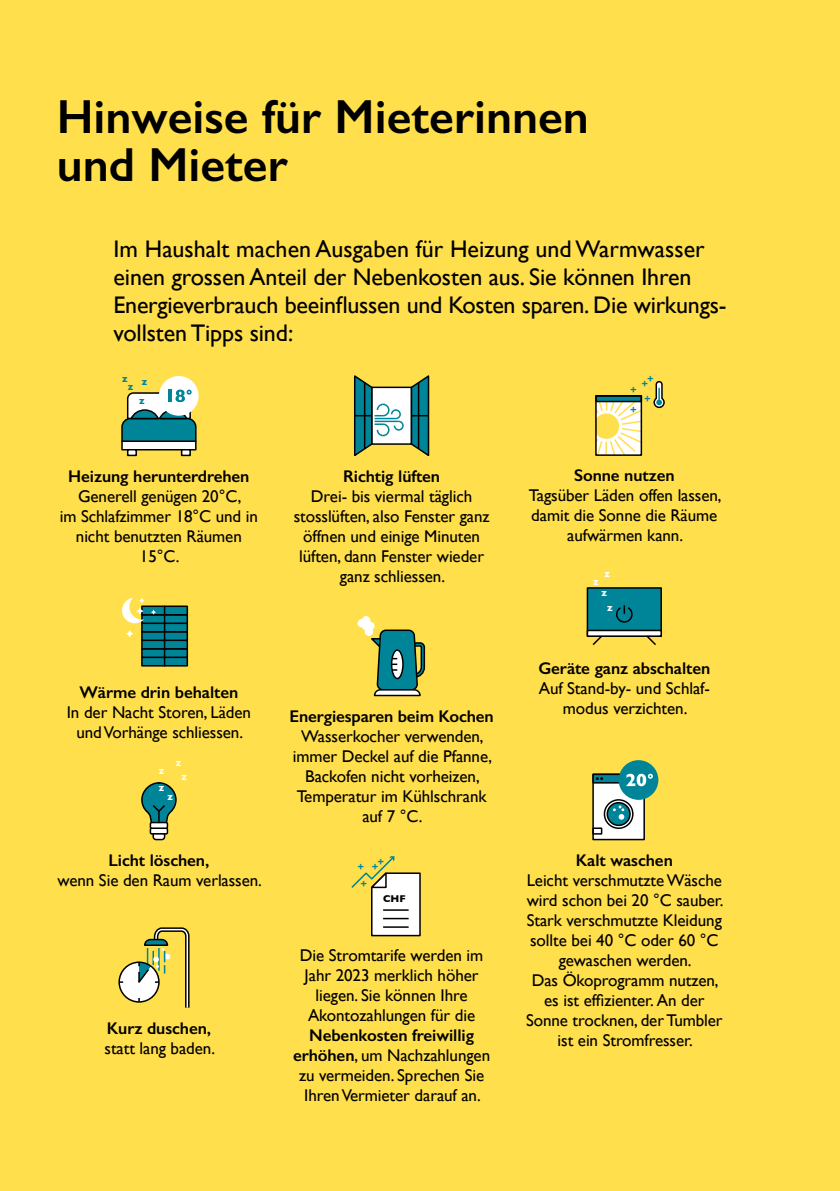
<style>
.page{position:relative;width:840px;height:1191px;background:#fff}
.page>*{position:absolute;margin:0;border:0;box-sizing:border-box;transform-origin:0 0}
.t1{font:600 48px/48px "Gill Sans";color:#000}
.t2{font:24px/28px "Gill Sans";letter-spacing:-.005em;color:#000}
.t3{font:17px/20px "Gill Sans";letter-spacing:-.005em;color:#000;text-align:center}
.t4{font:600 17px "Gill Sans";letter-spacing:-.005em;color:#000}
.t5{font:700 10px/14.2px "Gill Sans";color:#008497}
.t6{font:700 10px "Gill Sans";color:#fff}
.t7{font:700 10px "Gill Sans";color:#000}
.s1{font-weight:600}
</style>
<div class="page">
<div style="left:0;top:0;width:839px;height:1191px;background:#ffdf4b"></div>
<div style="left:122px;top:441px;width:74px;height:9px;background:#fff"></div>
<div style="left:121px;top:440px;width:75px;height:10px;border:2px solid #000"></div>
<div style="left:128px;top:450px;width:8px;height:5px;background:#fff"></div>
<div style="left:127px;top:449px;width:10px;height:7px;border:2px solid #000"></div>
<div style="left:181px;top:450px;width:9px;height:5px;background:#fff"></div>
<div style="left:181px;top:449px;width:10px;height:7px;border:2px solid #000"></div>
<div style="left:159px;top:376px;width:39px;height:40px;background:#fff;border-radius:50%"></div>
<svg style="left:121px;top:389px;width:76px;height:54px"></svg>
<svg style="left:354px;top:375px;width:76px;height:82px"></svg>
<div style="left:142px;top:657px;width:45px;height:9px;background:#008497"></div>
<div style="left:141px;top:656px;width:47px;height:10px;border:2px solid #000"></div>
<div style="left:142px;top:649px;width:45px;height:8px;background:#008497"></div>
<div style="left:141px;top:648px;width:47px;height:10px;border:2px solid #000"></div>
<div style="left:142px;top:640px;width:45px;height:9px;background:#008497"></div>
<div style="left:141px;top:639px;width:47px;height:10px;border:2px solid #000"></div>
<div style="left:142px;top:632px;width:45px;height:8px;background:#008497"></div>
<div style="left:141px;top:631px;width:47px;height:10px;border:2px solid #000"></div>
<div style="left:142px;top:623px;width:45px;height:9px;background:#008497"></div>
<div style="left:141px;top:622px;width:47px;height:10px;border:2px solid #000"></div>
<div style="left:142px;top:615px;width:45px;height:8px;background:#008497"></div>
<div style="left:141px;top:614px;width:47px;height:10px;border:2px solid #000"></div>
<div style="left:142px;top:606px;width:45px;height:9px;background:#008497"></div>
<div style="left:141px;top:605px;width:47px;height:10px;border:2px solid #000"></div>
<hr style="left:164px;top:606px;width:1px;height:60px;background:#000">
<svg style="left:122px;top:598px;width:23px;height:25px"></svg>
<svg style="left:151px;top:609px;width:5px;height:6px"></svg>
<svg style="left:126px;top:630px;width:7px;height:7px"></svg>
<div style="left:119px;top:962px;width:40px;height:40px;background:#fff;border-radius:50%"></div>
<svg style="left:137px;top:927px;width:53px;height:81px"></svg>
<div style="left:118px;top:961px;width:41px;height:41px;border:2px solid #000;border-radius:50%"></div>
<svg style="left:371px;top:629px;width:55px;height:68px"></svg>
<div style="left:361px;top:616px;width:9px;height:8px;background:#fff;border-radius:50%"></div>
<svg style="left:361px;top:622px;width:9px;height:8px"></svg>
<div style="left:366px;top:622px;width:8px;height:8px;background:#fff;border-radius:50%"></div>
<div style="left:364px;top:627px;width:9px;height:9px;background:#fff;border-radius:50%"></div>
<div style="left:357px;top:619px;width:9px;height:8px;background:#fff;border-radius:50%"></div>
<div style="left:150px;top:828px;width:17px;height:6px;background:#fff"></div>
<div style="left:149px;top:827px;width:19px;height:7px;border:2px solid #000"></div>
<svg style="left:152px;top:832px;width:14px;height:9px"></svg>
<div style="left:150px;top:822px;width:17px;height:6px;background:#fff"></div>
<div style="left:149px;top:821px;width:19px;height:8px;border:2px solid #000"></div>
<svg style="left:141px;top:782px;width:36px;height:43px"></svg>
<div style="left:618px;top:760px;width:40px;height:40px;background:#008497;border-radius:50%"></div>
<svg style="left:592px;top:773px;width:60px;height:68px"></svg>
<svg style="left:598px;top:402px;width:40px;height:51px"></svg>
<div style="left:595px;top:396px;width:46px;height:5px;background:#008497"></div>
<div style="left:595px;top:395px;width:46px;height:7px;border:2px solid #000"></div>
<div style="left:595px;top:395px;width:46px;height:61px;border:2px solid #000"></div>
<svg style="left:653px;top:381px;width:12px;height:28px"></svg>
<svg style="left:351px;top:856px;width:70px;height:81px"></svg>
<div style="left:587px;top:588px;width:73px;height:48px;background:#008497"></div>
<div style="left:586px;top:587px;width:75px;height:50px;border:2px solid #000"></div>
<div style="left:587px;top:630px;width:73px;height:6px;background:#fff"></div>
<div style="left:586px;top:629px;width:75px;height:8px;border:2px solid #000"></div>
<svg style="left:590px;top:634px;width:13px;height:11px"></svg>
<svg style="left:644px;top:634px;width:13px;height:11px"></svg>
<svg style="left:616px;top:605px;width:17px;height:18px"></svg>
<h1 class="t1" style="left:57px;top:92px;width:533px">Hinweise für Mieterinnen und Mieter</h1>
<h2 class="t2" style="left:113px;top:235px;width:614px">Im Haushalt machen Ausgaben für Heizung und Warmwasser einen grossen Anteil der Nebenkosten aus. Sie können Ihren Energieverbrauch beeinflussen und Kosten sparen. Die wirkungs&shy;vollsten Tipps sind:</h2>
<p class="t5" style="left:122px;top:371px;width:7px">z</p>
<p class="t5" style="left:128px;top:379px;width:7px">z</p>
<p class="t5" style="left:142px;top:374px;width:7px">z</p>
<p class="t5" style="left:139px;top:394px;width:7px">z</p>
<p class="t4" style="left:68px;top:465px;width:183px">Heizung herunterdrehen</p>
<p class="t3" style="left:60px;top:485px;width:200px">Generell genügen 20°C,<br>im Schlafzimmer 18°C und in nicht benutzten Räumen<br>15°C.</p>
<p class="t4" style="left:343px;top:465px;width:98px">Richtig lüften</p>
<p class="t3" style="left:293px;top:485px;width:197px">Drei- bis viermal täglich stosslüften, also Fenster ganz öffnen und einige Minuten lüften, dann Fenster wieder ganz schliessen.</p>
<p class="t4" style="left:79px;top:681px;width:160px">Wärme drin behalten</p>
<p class="t3" style="left:67px;top:701px;width:186px">In der Nacht Storen, Läden und Vorhänge schliessen.</p>
<p class="t6" style="left:159px;top:763px;width:7px">z</p>
<p class="t6" style="left:159px;top:780px;width:7px">z</p>
<p class="t6" style="left:176px;top:754px;width:7px">z</p>
<p class="t6" style="left:181px;top:768px;width:7px">z</p>
<p class="t6" style="left:167px;top:788px;width:7px">z</p>
<p class="t4" style="left:108px;top:849px;width:102px">Licht löschen,</p>
<p class="t3" style="left:58px;top:869px;width:206px">wenn Sie den Raum verlassen.</p>
<p class="t4" style="left:107px;top:1017px;width:106px">Kurz duschen,</p>
<p class="t3" style="left:104px;top:1037px;width:112px">statt lang baden.</p>
<p class="t4" style="left:289px;top:705px;width:206px">Energiesparen beim Kochen</p>
<p class="t3" style="left:292px;top:725px;width:201px">Wasserkocher verwenden, immer Deckel auf die Pfanne,<br>Backofen nicht vorheizen,<br>Temperatur im Kühlschrank auf 7 °C.</p>
<p class="t5" style="left:377px;top:854px;width:8px">+</p>
<p class="t5" style="left:371px;top:859px;width:8px">+</p>
<p class="t5" style="left:357px;top:858px;width:11px;line-height:17px">+ +</p>
<p class="t7" style="left:383px;top:890px;width:24px">CHF</p>
<p class="t3" style="left:300px;top:945px;width:185px">Die Stromtarife werden im<br>Jahr 2023 merklich höher liegen. Sie können Ihre<br>Akontozahlungen für die</p>
<p class="t3" style="left:293px;top:1025px;width:198px"><span class="s1">Nebenkosten freiwillig erhöhen</span>, um Nachzahlungen zu vermeiden. Sprechen Sie<br>Ihren Vermieter darauf an.</p>
<p class="t5" style="left:646px;top:371px;width:8px">+</p>
<p class="t5" style="left:641px;top:377px;width:11px">+ +</p>
<p class="t5" style="left:629px;top:382px;width:8px">+</p>
<p class="t5" style="left:629px;top:402px;width:8px">+</p>
<p class="t4" style="left:573px;top:465px;width:102px">Sonne nutzen</p>
<p class="t3" style="left:528px;top:485px;width:194px">Tagsüber Läden offen lassen, damit die Sonne die Räume aufwärmen kann.</p>
<p class="t6" style="left:604px;top:565px;width:7px">z</p>
<p class="t6" style="left:607px;top:599px;width:7px">z</p>
<p class="t6" style="left:592px;top:574px;width:7px">z</p>
<p class="t6" style="left:601px;top:585px;width:7px">z</p>
<p class="t4" style="left:538px;top:657px;width:173px">Geräte ganz abschalten</p>
<p class="t3" style="left:538px;top:677px;width:172px">Auf Stand-by- und Schlaf&shy;modus verzichten.</p>
<p class="t4" style="left:575px;top:849px;width:98px">Kalt waschen</p>
<p class="t3" style="left:525px;top:869px;width:199px">Leicht verschmutzte Wäsche wird schon bei 20 °C sauber.<br>Stark verschmutzte Kleidung sollte bei 40 °C oder 60 °C gewaschen werden.<br>Das Ökoprogramm nutzen, es ist effizienter. An der<br>Sonne trocknen, der Tumbler ist ein Stromfresser.</p>
</div>
